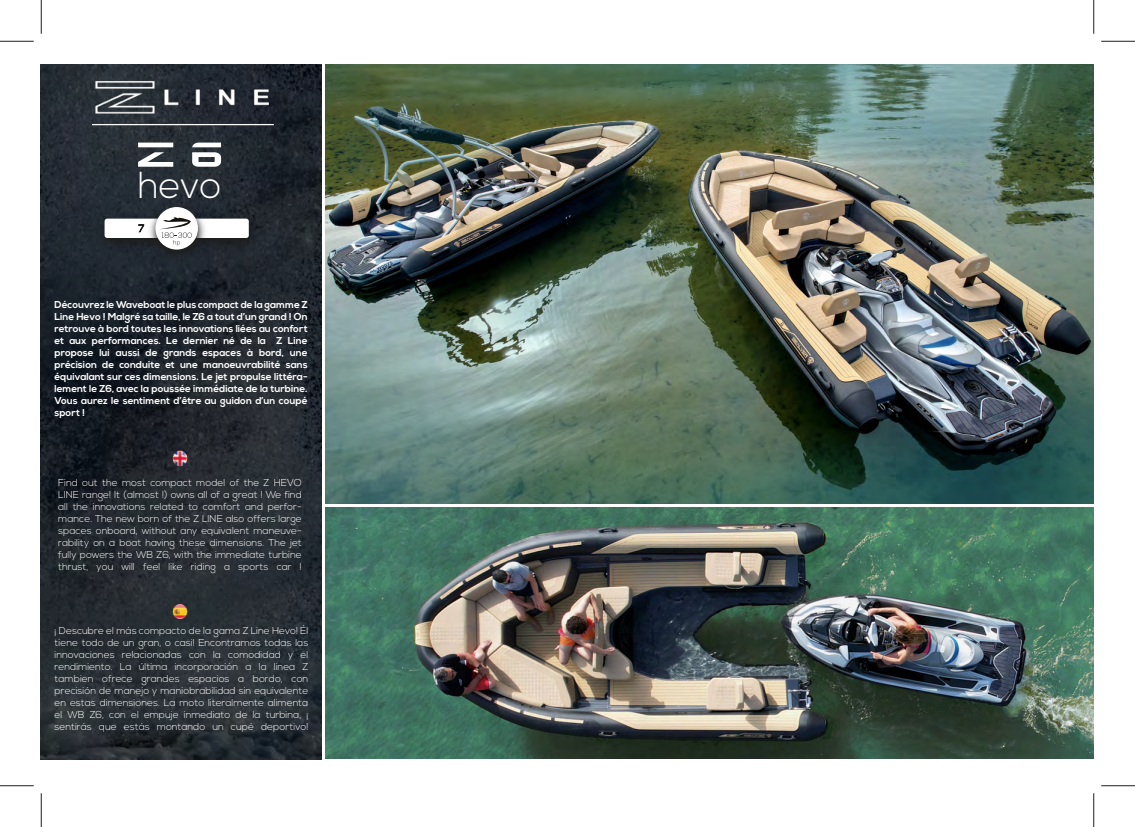
<style>
.page{position:relative;width:1135px;height:827px;background:#fff}
.page>*{position:absolute;margin:0;border:0;box-sizing:border-box;transform-origin:0 0}
.t1{font:60px "Sealve R";color:#fff}
.t2{font:300 37.5px "Nexa";color:#fff}
.t3{font:300 10px/12px "Nexa";color:#fff;text-align:justify}
.t4{font:700 10px/12px "Nexa";color:#fff;text-align:justify}
</style>
<div class="page">
<svg style="left:320px;top:64px;width:11px;height:696px"></svg>
<hr style="left:0;top:41px;width:34px;height:1px;background:#231f20">
<hr style="left:1101px;top:41px;width:34px;height:1px;background:#231f20">
<hr style="left:0;top:785px;width:34px;height:1px;background:#231f20">
<hr style="left:1101px;top:785px;width:34px;height:1px;background:#231f20">
<hr style="left:41px;top:0;width:1px;height:34px;background:#231f20">
<hr style="left:41px;top:793px;width:1px;height:34px;background:#231f20">
<hr style="left:1093px;top:0;width:1px;height:34px;background:#231f20">
<hr style="left:1093px;top:793px;width:1px;height:34px;background:#231f20">
<img style="left:41px;top:65px;width:280px;height:694px">
<img style="left:92px;top:78px;width:177px;height:37px">
<hr style="left:92px;top:124px;width:182px;height:1px;background:#fff">
<img style="left:94px;top:211px;width:166px;height:41px">
<div style="left:105px;top:219px;width:144px;height:19px;background:#fff;border-radius:3px"></div>
<svg style="left:110px;top:224px;width:34px;height:16px"></svg>
<img style="left:145px;top:200px;width:64px;height:64px">
<div style="left:155px;top:207px;width:43px;height:42px;background:#fff;border-radius:50%"></div>
<svg style="left:159px;top:217px;width:77px;height:29px"></svg>
<img style="left:169px;top:603px;width:22px;height:16px">
<img style="left:172px;top:451px;width:16px;height:15px">
<img style="left:326px;top:64px;width:768px;height:440px">
<img style="left:326px;top:507px;width:767px;height:251px">
<h1 class="t1" style="left:137px;top:124px;width:86px">Z 6</h1>
<h2 class="t2" style="left:138px;top:164px;width:85px">hevo</h2>
<p class="t4" style="left:54px;top:299px;width:255px">Découvrez le Waveboat le plus compact de la gamme Z Line Hevo ! Malgré sa taille, le Z6 a tout d’un grand ! On retrouve à bord toutes les innovations liées au confort et aux performances. Le dernier né de la Z Line propose lui aussi de grands espaces à bord, une précision de conduite et une manoeuvrabilité sans équivalant sur ces dimensions. Le jet propulse littéra&shy;lement le Z6, avec la poussée immédiate de la turbine.<br>Vous aurez le sentiment d’être au guidon d’un coupé sport !</p>
<p class="t3" style="left:58px;top:477px;width:245px">Find out the most compact model of the Z HEVO LINE range! It (almost !) owns all of a great ! We find all the innovations related to comfort and perfor&shy;mance. The new born of the Z LINE also offers large spaces onboard, without any equivalent maneuve&shy;rability on a boat having these dimensions. The jet fully powers the WB Z6, with the immediate turbine thrust, you will feel like riding a sports car !</p>
<p class="t3" style="left:55px;top:625px;width:255px">¡ Descubre el más compacto de la gama Z Line Hevo! Él tiene todo de un gran, o casi! Encontramos todas las innovaciones relacionadas con la comodidad y el rendimiento. La última incorporación a la línea Z tambien ofrece grandes espacios a bordo, con precisión de manejo y maniobrabilidad sin equivalente en estas dimensiones. La moto literalmente alimenta el WB Z6, con el empuje inmediato de la turbina, ¡ sentirás que estás montando un cupé deportivo!</p>
</div>
